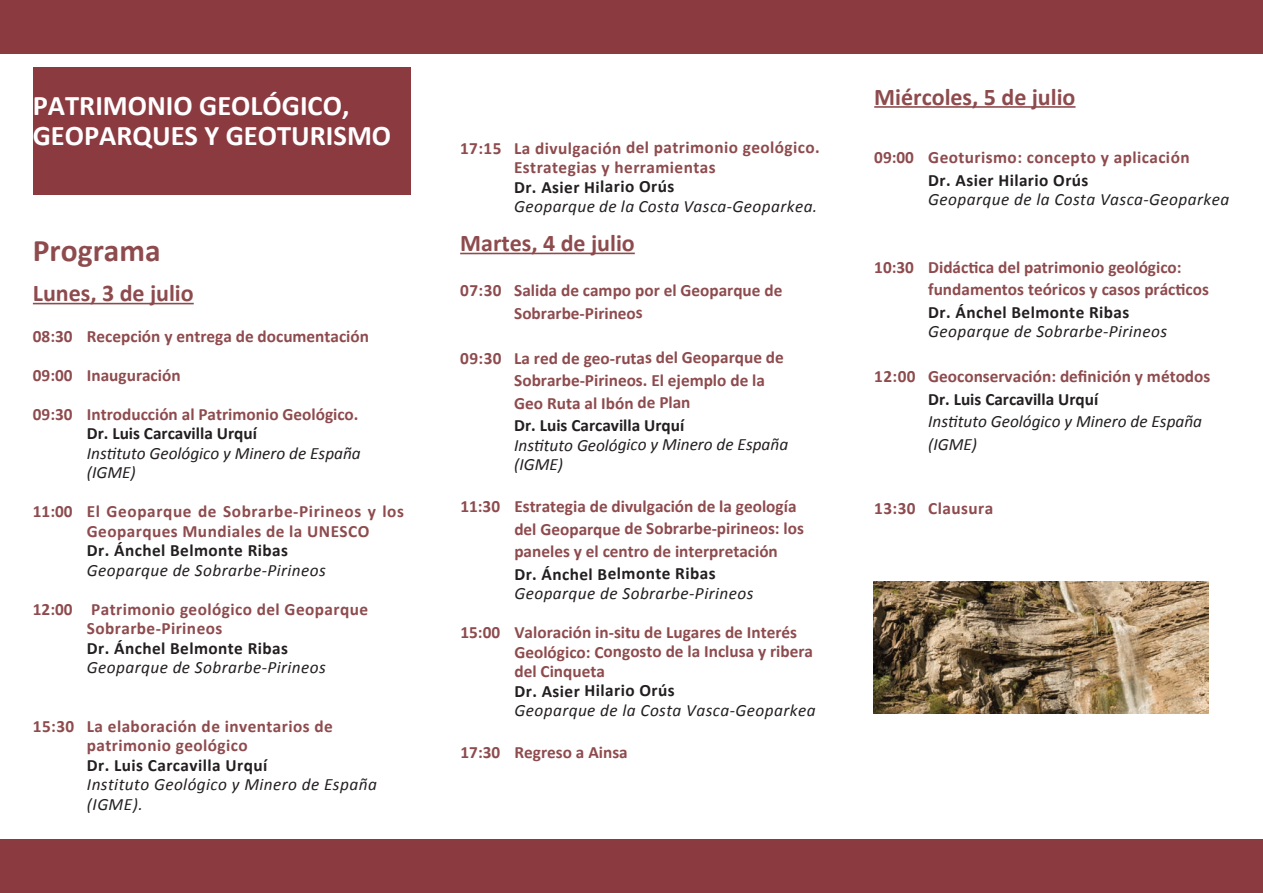
<style>
.page{position:relative;width:1263px;height:893px;background:#fff}
.page>*{position:absolute;margin:0;border:0;box-sizing:border-box;transform-origin:0 0}
.t1{font:700 31.5px "Calibri";color:#8e4b4e}
.t2{font:700 28.5px/30px "Calibri";color:#fff}
.t3{font:700 24px "Calibri";color:#8e4b4e}
.t4{font:700 17.25px/22.5px "Calibri";color:#8e4b4e}
.t5{font:italic 17.25px/19.5px "Calibri";letter-spacing:.025em;color:#231f20}
.t6{font:700 17.25px/19.5px "Calibri";letter-spacing:.025em;color:#8e4b4e}
.t7{font:700 17.25px "Calibri";letter-spacing:.025em;color:#231f20}
.t8{font:italic 17.25px/19.5px "Calibri";color:#231f20}
.t9{font:700 17.25px/19.5px "Calibri";letter-spacing:.03em;color:#8e4b4e}
.t10{font:700 17.25px "Calibri";color:#231f20}
</style>
<div class="page">
<div style="left:0;top:0;width:1263px;height:54px;background:#8b3a40"></div>
<div style="left:0;top:839px;width:1263px;height:54px;background:#8b3a40"></div>
<hr style="left:33px;top:303px;width:161px;height:1px;background:#8e4b4e">
<hr style="left:460px;top:253px;width:175px;height:1px;background:#8e4b4e">
<hr style="left:874px;top:106px;width:201px;height:2px;background:#8e4b4e">
<div style="left:33px;top:67px;width:378px;height:128px;background:#8b3a40"></div>
<img style="left:873px;top:581px;width:336px;height:132px">
<h2 class="t2" style="left:33px;top:93px;width:360px">PATRIMONIO GEOLÓGICO,<br>GEOPARQUES Y GEOTURISMO</h2>
<h1 class="t1" style="left:33px;top:237px;width:129px">Programa</h1>
<h3 class="t3" style="left:33px;top:283px;width:162px">Lunes, 3 de julio</h3>
<p class="t4" style="left:33px;top:326px;width:338px">08:30 Recepción y entrega de documentación</p>
<p class="t4" style="left:33px;top:365px;width:149px">09:00 Inauguración</p>
<p class="t4" style="left:33px;top:404px;width:327px">09:30 Introducción al Patrimonio Geológico.</p>
<p class="t10" style="left:87px;top:426px;width:172px">Dr. Luis Carcavilla Urquí</p>
<p class="t8" style="left:87px;top:445px;width:275px">Instituto Geológico y Minero de España (IGME)</p>
<p class="t9" style="left:87px;top:503px;width:319px;text-indent:-54px">11:00 El Geoparque de Sobrarbe-Pirineos y los<br>Geoparques Mundiales de la UNESCO</p>
<p class="t7" style="left:87px;top:543px;width:203px">Dr. Ánchel Belmonte Ribas</p>
<p class="t5" style="left:87px;top:562px;width:240px">Geoparque de Sobrarbe-Pirineos</p>
<p class="t6" style="left:87px;top:601px;width:283px;text-indent:-54px">12:00 Patrimonio geológico del Geoparque<br>Sobrarbe-Pirineos</p>
<p class="t7" style="left:87px;top:641px;width:203px">Dr. Ánchel Belmonte Ribas</p>
<p class="t5" style="left:87px;top:659px;width:240px">Geoparque de Sobrarbe-Pirineos</p>
<p class="t6" style="left:87px;top:718px;width:247px;text-indent:-54px">15:30 La elaboración de inventarios de patrimonio geológico</p>
<p class="t7" style="left:87px;top:758px;width:182px">Dr. Luis Carcavilla Urquí</p>
<p class="t5" style="left:87px;top:776px;width:291px">Instituto Geológico y Minero de España (IGME).</p>
<p class="t6" style="left:514px;top:139px;width:307px;text-indent:-54px">17:15 La divulgación del patrimonio geológico.<br>Estrategias y herramientas</p>
<p class="t7" style="left:514px;top:180px;width:162px">Dr. Asier Hilario Orús</p>
<p class="t5" style="left:514px;top:198px;width:305px">Geoparque de la Costa Vasca-Geoparkea.</p>
<h3 class="t3" style="left:460px;top:233px;width:176px">Martes, 4 de julio</h3>
<p class="t4" style="left:514px;top:280px;width:270px;text-indent:-54px">07:30 Salida de campo por el Geoparque de<br>Sobrarbe-Pirineos</p>
<p class="t4" style="left:514px;top:348px;width:271px;text-indent:-54px">09:30 La red de geo-rutas del Geoparque de<br>Sobrarbe-Pirineos. El ejemplo de la<br>Geo Ruta al Ibón de Plan</p>
<p class="t10" style="left:514px;top:418px;width:172px">Dr. Luis Carcavilla Urquí</p>
<p class="t8" style="left:514px;top:436px;width:275px">Instituto Geológico y Minero de España (IGME)</p>
<p class="t4" style="left:514px;top:496px;width:291px;text-indent:-54px">11:30 Estrategia de divulgación de la geología del Geoparque de Sobrarbe-pirineos: los paneles y el centro de interpretación</p>
<p class="t7" style="left:514px;top:567px;width:203px">Dr. Ánchel Belmonte Ribas</p>
<p class="t5" style="left:514px;top:585px;width:240px">Geoparque de Sobrarbe-Pirineos</p>
<p class="t4" style="left:514px;top:624px;width:300px;line-height:19.5px;text-indent:-54px">15:00 Valoración in-situ de Lugares de Interés<br>Geológico: Congosto de la Inclusa y ribera del Cinqueta</p>
<p class="t7" style="left:514px;top:683px;width:162px">Dr. Asier Hilario Orús</p>
<p class="t5" style="left:514px;top:702px;width:303px">Geoparque de la Costa Vasca-Geoparkea</p>
<p class="t4" style="left:460px;top:742px;width:169px">17:30 Regreso a Ainsa</p>
<h3 class="t3" style="left:874px;top:87px;width:203px">Miércoles, 5 de julio</h3>
<p class="t6" style="left:874px;top:149px;width:317px">09:00 Geoturismo: concepto y aplicación</p>
<p class="t7" style="left:928px;top:173px;width:162px">Dr. Asier Hilario Orús</p>
<p class="t5" style="left:928px;top:191px;width:303px">Geoparque de la Costa Vasca-Geoparkea</p>
<p class="t4" style="left:928px;top:257px;width:282px;text-indent:-54px">10:30 Didáctica del patrimonio geológico: fundamentos teóricos y casos prácticos</p>
<p class="t7" style="left:928px;top:305px;width:203px">Dr. Ánchel Belmonte Ribas</p>
<p class="t5" style="left:928px;top:323px;width:240px">Geoparque de Sobrarbe-Pirineos</p>
<p class="t4" style="left:874px;top:366px;width:338px">12:00 Geoconservación: definición y métodos</p>
<p class="t10" style="left:928px;top:392px;width:172px">Dr. Luis Carcavilla Urquí</p>
<p class="t8" style="left:928px;top:411px;width:275px;line-height:22.5px">Instituto Geológico y Minero de España (IGME)</p>
<p class="t6" style="left:874px;top:500px;width:120px">13:30 Clausura</p>
</div>
